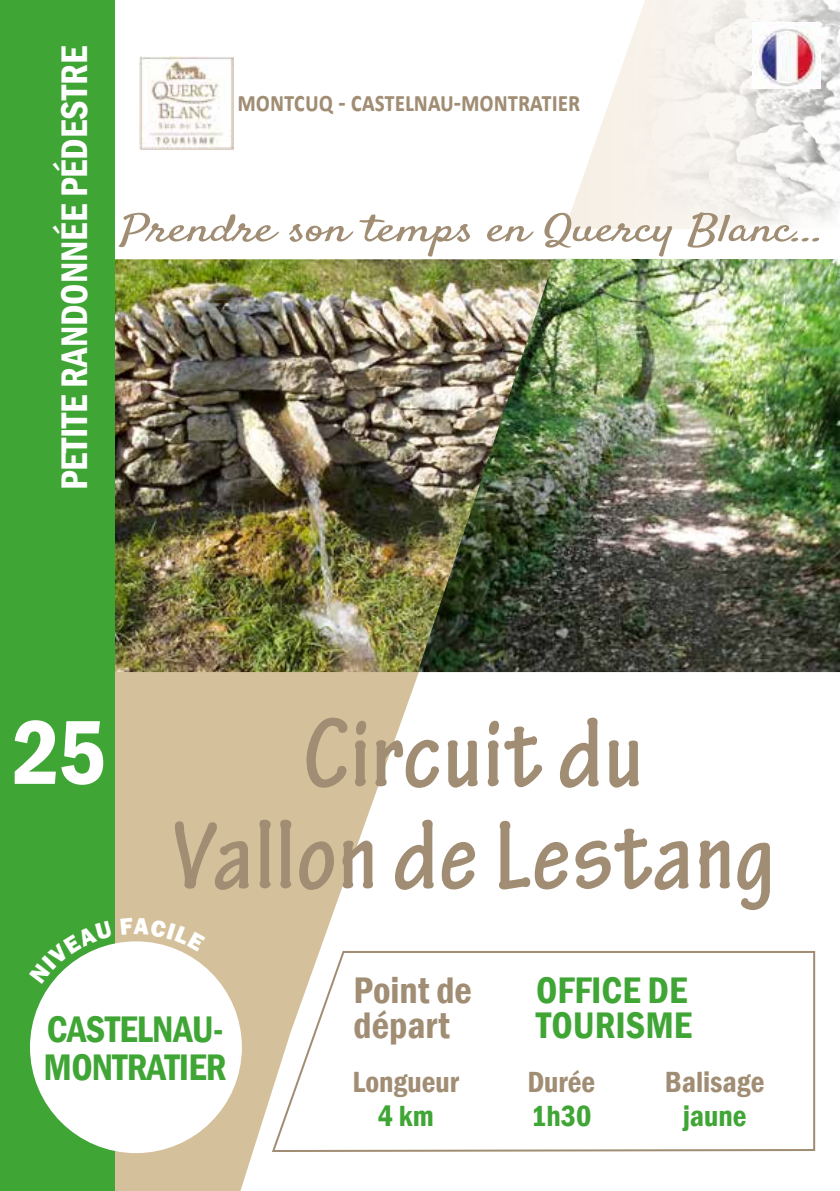
<style>
.page{position:relative;width:840px;height:1191px;background:#fff}
.page>*{position:absolute;margin:0;border:0;box-sizing:border-box;transform-origin:0 0}
.t1{font:700 condensed 104px/102px "Tekton Pro";letter-spacing:.01em;color:#a08d73;text-align:center}
.t2{font:600 condensed 94px "Franklin Gothic";color:#fff}
.t3{font:600 condensed 38px/34.4px "Franklin Gothic";letter-spacing:-.005em;color:#3fa535}
.t4{font:600 condensed 38px "Franklin Gothic";color:#fff}
.t5{font:600 condensed 38px/34.4px "Franklin Gothic";color:#a08d73}
.t6{font:37.8px "Satisfy";letter-spacing:-.01em;color:#a08d73;scale:1.36 1}
.t7{font:600 condensed 30px "Franklin Gothic";color:#a08d73}
.t8{font:600 condensed 30px "Franklin Gothic";color:#3fa535}
.t9{font:700 28.6px "Calibri";color:#a08d73;scale:.82 1}
</style>
<div class="page">
<img style="left:565px;top:0;width:274px;height:229px">
<svg style="left:114px;top:672px;width:319px;height:519px;fill:#d4c19b"></svg>
<img style="left:114px;top:259px;width:303px;height:413px">
<div style="left:0;top:0;width:114px;height:1191px;background:#3fa535"></div>
<img style="left:417px;top:259px;width:422px;height:413px">
<svg style="left:270px;top:949px;width:545px;height:204px"></svg>
<div style="left:30px;top:941px;width:212px;height:212px;background:#fff;border-radius:50%"></div>
<img style="left:139px;top:56px;width:95px;height:93px">
<img style="left:751px;top:22px;width:68px;height:66px">
<svg style="left:52px;top:944px;width:60px;height:39px"></svg>
<svg style="left:120px;top:918px;width:85px;height:34px"></svg>
<p class="t4" style="left:49px;top:490px;width:446px;rotate:-90deg">PETITE RANDONNÉE PÉDESTRE</p>
<p class="t9" style="left:237px;top:81px;width:419px">montcuq - castelnau-montratier</p>
<p class="t6" style="left:121px;top:205px;width:519px">Prendre son temps en Quercy Blanc...</p>
<h2 class="t2" style="left:12px;top:689px;width:96px">25</h2>
<h1 class="t1" style="left:171px;top:704px;width:605px">Circuit du<br>Vallon de Lestang</h1>
<p class="t3" style="left:44px;top:1009px;width:184px;line-height:38px">CASTELNAU-<br>MONTRATIER</p>
<p class="t5" style="left:353px;top:973px;width:120px">Point de départ</p>
<p class="t3" style="left:536px;top:973px;width:157px">OFFICE DE<br>TOURISME</p>
<p class="t7" style="left:352px;top:1061px;width:108px">Longueur</p>
<p class="t8" style="left:378px;top:1096px;width:57px">4 km</p>
<p class="t7" style="left:527px;top:1061px;width:69px">Durée</p>
<p class="t8" style="left:531px;top:1096px;width:62px">1h30</p>
<p class="t7" style="left:664px;top:1061px;width:101px">Balisage</p>
<p class="t8" style="left:682px;top:1096px;width:65px">jaune</p>
</div>
